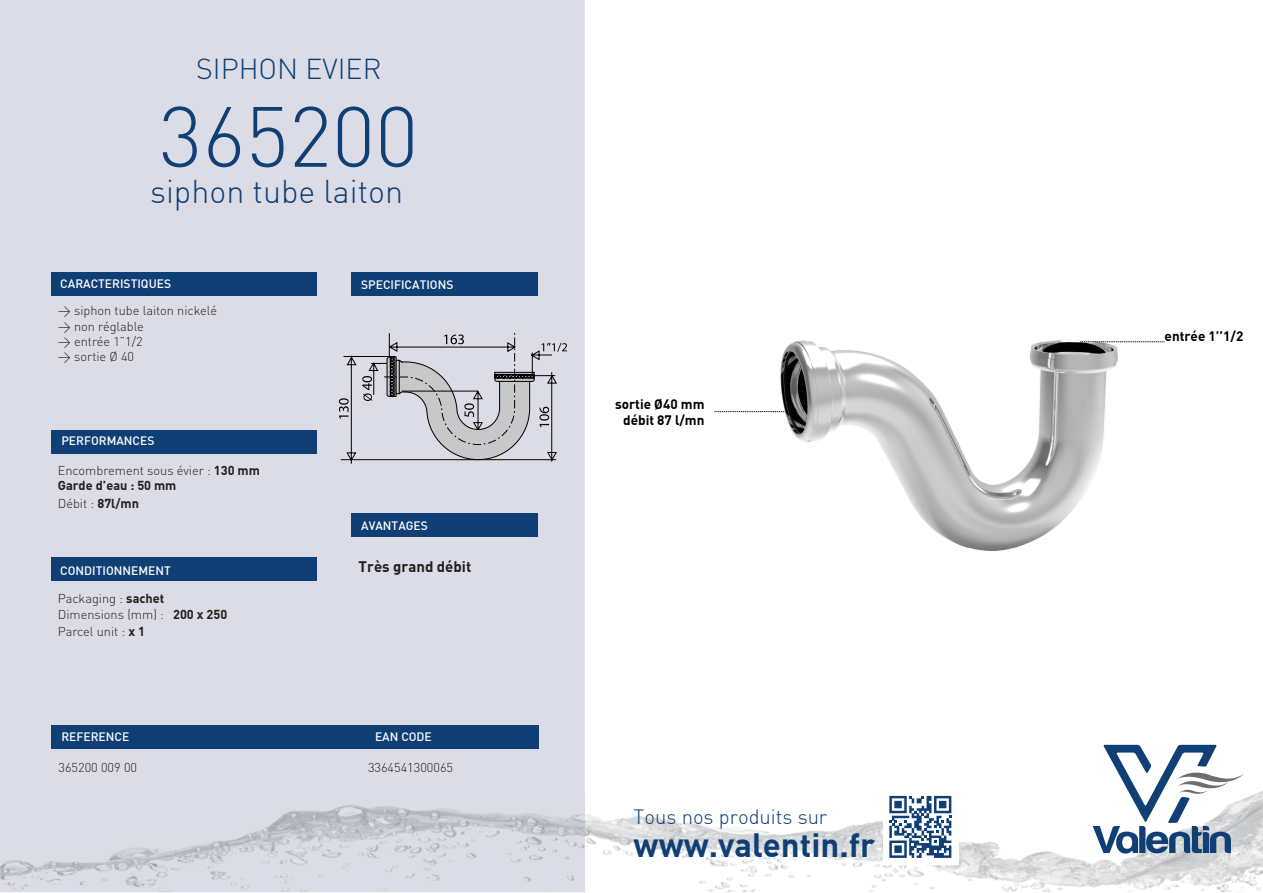
<style>
.page{position:relative;width:1263px;height:893px;background:#fff}
.page>*{position:absolute;margin:0;border:0;box-sizing:border-box;transform-origin:0 0}
.t1{font:300 84px "DIN";color:#0f3f75}
.t2{font:33px "DINBOLD Bold";color:#0f3f75}
.t3{font:32.25px "DINLIGHT Light";color:#0f3f75}
.t4{font:300 28.5px "DIN";color:#0f3f75}
.t5{font:20.25px "DINLIGHT Light";color:#0f3f75}
.t6{font:15px "DINBOLD Bold";color:#231f20}
.t7{font:13.5px/16.2px "DINBOLD Bold";color:#000;text-align:right}
.t8{font:300 12.75px/15.3px "DIN";color:#231f20}
.t9{font:12.75px "DINBOLD Bold";color:#231f20}
.t10{font:12px "DINMEDIUM Medium";color:#fff}
.s1{font-family:"DINBOLD Bold";font-weight:400}
</style>
<div class="page">
<div style="left:0;top:0;width:585px;height:790px;background:#dbdce6"></div>
<img style="left:0;top:790px;width:1263px;height:102px">
<div style="left:51px;top:725px;width:487px;height:23px;background:#103f76"></div>
<div style="left:51px;top:557px;width:265px;height:24px;background:#103f76"></div>
<div style="left:51px;top:430px;width:265px;height:24px;background:#103f76"></div>
<div style="left:51px;top:272px;width:265px;height:24px;background:#103f76"></div>
<div style="left:351px;top:272px;width:186px;height:24px;background:#103f76"></div>
<div style="left:351px;top:513px;width:186px;height:24px;background:#103f76"></div>
<svg style="left:1093px;top:745px;width:151px;height:108px"></svg>
<div style="left:883px;top:789px;width:75px;height:75px;background:#fff"></div>
<svg style="left:889px;top:796px;width:62px;height:62px"></svg>
<svg style="left:339px;top:333px;width:228px;height:131px;background:#c4c5cd"></svg>
<svg style="left:714px;top:411px;width:17px;height:1px"></svg>
<img style="left:731px;top:339px;width:433px;height:212px">
<svg style="left:1080px;top:342px;width:84px;height:1px"></svg>
<h3 class="t4" style="left:196px;top:52px;width:187px">SIPHON EVIER</h3>
<h1 class="t1" style="left:159px;top:85px;width:261px">365200</h1>
<h3 class="t3" style="left:150px;top:171px;width:255px">siphon tube laiton</h3>
<p class="t10" style="left:60px;top:276px;width:112px">CARACTERISTIQUES</p>
<p class="t8" style="left:58px;top:303px;width:161px">&gt; siphon tube laiton nickelé &gt; non réglable<br>&gt; entrée 1”1/2<br>&gt; sortie Ø 40</p>
<p class="t10" style="left:61px;top:433px;width:95px">PERFORMANCES</p>
<p class="t8" style="left:58px;top:463px;width:204px">Encombrement sous évier : <span class="s1">130 mm</span></p>
<p class="t9" style="left:58px;top:477px;width:120px">Garde d’eau : 50 mm</p>
<p class="t8" style="left:58px;top:496px;width:83px">Débit : <span class="s1">87l/mn</span></p>
<p class="t10" style="left:60px;top:563px;width:112px">CONDITIONNEMENT</p>
<p class="t8" style="left:58px;top:590px;width:171px;line-height:16.6px">Packaging : <span class="s1">sachet<br></span>Dimensions (mm) : <span class="s1">200 x 250<br></span>Parcel unit : <span class="s1">x 1</span></p>
<p class="t10" style="left:361px;top:277px;width:94px">SPECIFICATIONS</p>
<p class="t10" style="left:361px;top:518px;width:68px">AVANTAGES</p>
<p class="t6" style="left:359px;top:556px;width:114px">Très grand débit</p>
<p class="t10" style="left:61px;top:729px;width:69px">REFERENCE</p>
<p class="t10" style="left:375px;top:729px;width:58px">EAN CODE</p>
<p class="t8" style="left:59px;top:760px;width:80px">365200 009 00</p>
<p class="t8" style="left:368px;top:760px;width:87px">3364541300065</p>
<p class="t7" style="left:615px;top:395px;width:91px">sortie Ø40 mm débit 87 l/mn</p>
<h3 class="t5" style="left:634px;top:804px;width:195px">Tous nos produits sur</h3>
<h2 class="t2" style="left:634px;top:823px;width:243px">www.valentin.fr</h2>
<p class="t7" style="left:1164px;top:328px;width:80px">entrée 1’’1/2</p>
</div>
